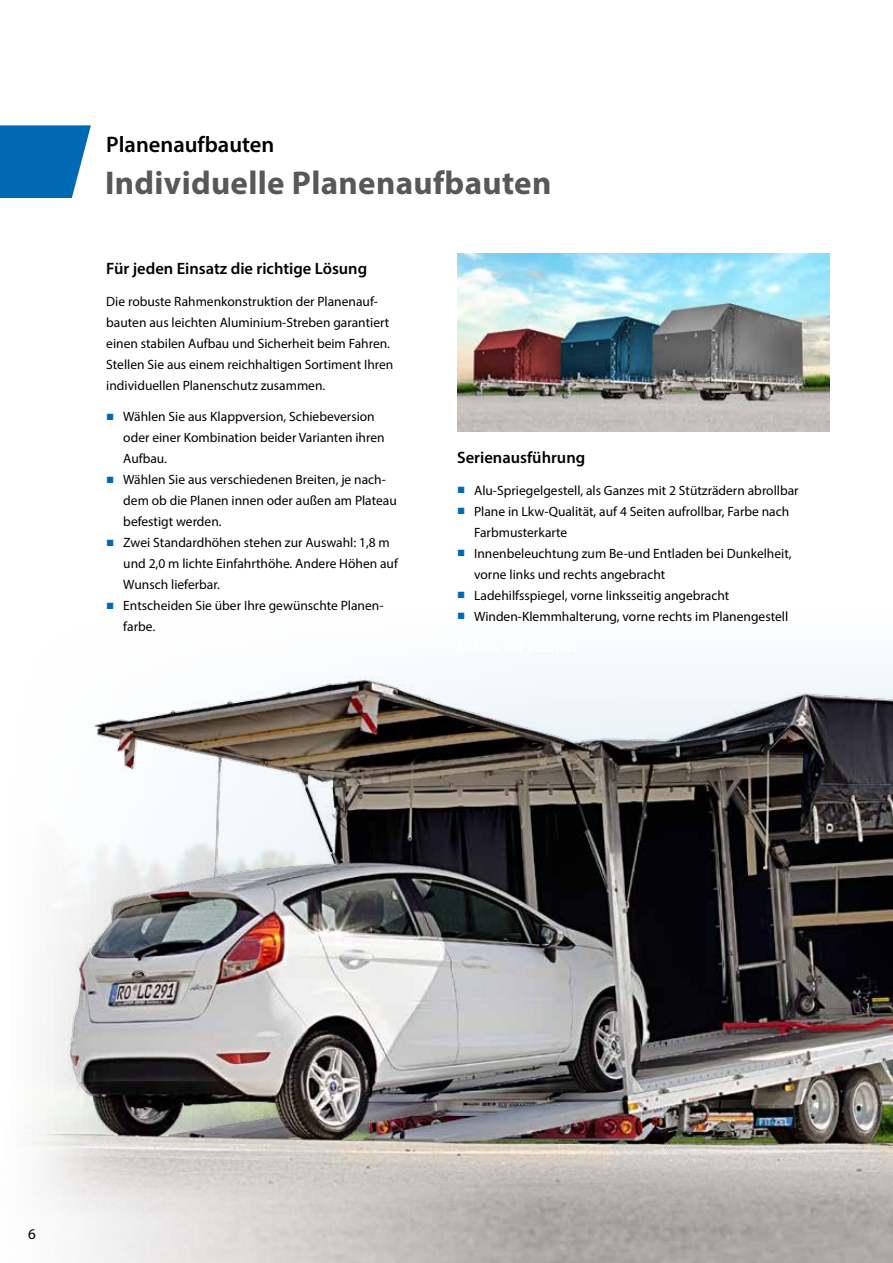
<style>
.page{position:relative;width:893px;height:1263px;background:#fff}
.page>*{position:absolute;margin:0;border:0;box-sizing:border-box;transform-origin:0 0}
.t1{font:700 33px "Myriad Pro";letter-spacing:.01em;color:#595857}
.t2{font:600 22.5px "Myriad Pro";color:#000}
.t3{font:600 16.5px "Myriad Pro";color:#000}
.t4{font:15px "Myriad Pro";color:#000}
.t5{font:13.5px/21px "Myriad Pro";color:#000}
.s1{font-family:"Arial";color:#0069b4}
</style>
<div class="page">
<img style="left:457px;top:253px;width:372px;height:179px">
<img style="left:27px;top:666px;width:866px;height:597px">
<svg style="left:0;top:125px;width:91px;height:73px;background:#1c79bc"></svg>
<h2 class="t2" style="left:106px;top:130px;width:170px">Planenaufbauten</h2>
<h1 class="t1" style="left:105px;top:162px;width:448px">Individuelle Planenaufbauten</h1>
<p class="t3" style="left:106px;top:258px;width:262px">Für jeden Einsatz die richtige Lösung</p>
<p class="t5" style="left:106px;top:290px;width:289px">Die robuste Rahmenkonstruktion der Planenauf&shy;bauten aus leichten Aluminium-Streben garantiert einen stabilen Aufbau und Sicherheit beim Fahren.<br>Stellen Sie aus einem reichhaltigen Sortiment Ihren individuellen Planenschutz zusammen.</p>
<p class="t5" style="left:123px;top:406px;width:263px;text-indent:-17px"><span class="s1">■</span> Wählen Sie aus Klappversion, Schiebeversion oder einer Kombination beider Varianten ihren<br>Aufbau.</p>
<p class="t5" style="left:123px;top:469px;width:275px;text-indent:-17px"><span class="s1">■</span> Wählen Sie aus verschiedenen Breiten, je nach&shy;dem ob die Planen innen oder außen am Plateau befestigt werden.</p>
<p class="t5" style="left:123px;top:532px;width:276px;text-indent:-17px"><span class="s1">■</span> Zwei Standardhöhen stehen zur Auswahl: 1,8 m und 2,0 m lichte Einfahrthöhe. Andere Höhen auf<br>Wunsch lieferbar.</p>
<p class="t5" style="left:123px;top:595px;width:262px;text-indent:-17px"><span class="s1">■</span> Entscheiden Sie über Ihre gewünschte Planen&shy;farbe.</p>
<p class="t3" style="left:457px;top:447px;width:130px">Serienausführung</p>
<p class="t5" style="left:457px;top:479px;width:343px"><span class="s1">■</span> Alu-Spriegelgestell, als Ganzes mit 2 Stützrädern abrollbar</p>
<p class="t5" style="left:474px;top:500px;width:317px;text-indent:-17px"><span class="s1">■</span> Plane in Lkw-Qualität, auf 4 Seiten aufrollbar, Farbe nach<br>Farbmusterkarte</p>
<p class="t5" style="left:474px;top:542px;width:319px;text-indent:-17px"><span class="s1">■</span> Innenbeleuchtung zum Be-und Entladen bei Dunkelheit, vorne links und rechts angebracht</p>
<p class="t5" style="left:457px;top:584px;width:274px"><span class="s1">■</span> Ladehilfsspiegel, vorne linksseitig angebracht</p>
<p class="t5" style="left:457px;top:605px;width:333px"><span class="s1">■</span> Winden-Klemmhalterung, vorne rechts im Planengestell</p>
<p class="t4" style="left:28px;top:1224px;width:9px">6</p>
</div>
